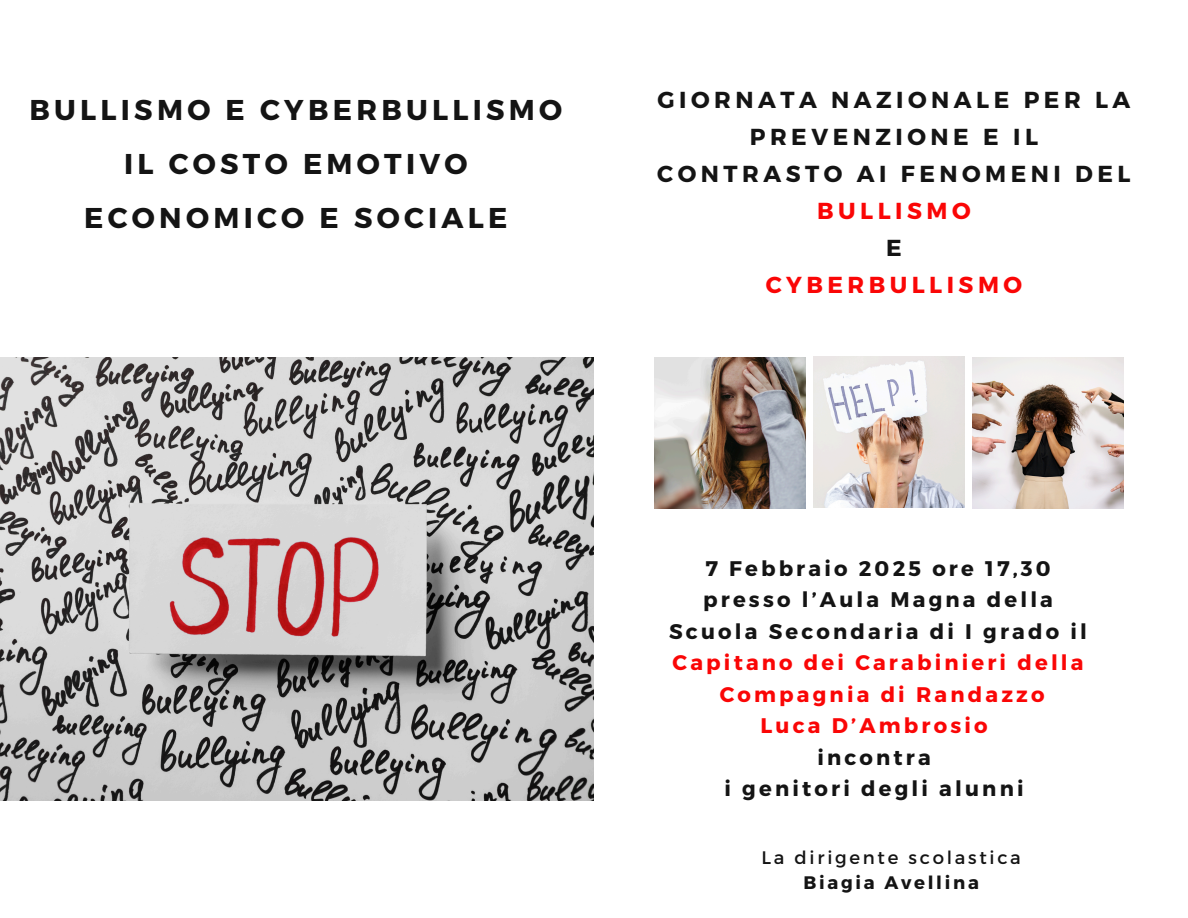
<style>
.page{position:relative;width:1188px;height:918px;background:#fff}
.page>*{position:absolute;margin:0;border:0;box-sizing:border-box;transform-origin:0 0}
.t1{font:700 28.65px/54px "Montserrat";letter-spacing:.15em;color:#141414;text-align:center}
.t2{font:700 23.1px/37.2px "Montserrat";letter-spacing:.195em;color:#141414;text-align:center}
.t3{font:700 21.15px/31.5px "Montserrat";letter-spacing:.15em;color:#141414;text-align:center}
.t4{font:18.15px "Montserrat";letter-spacing:.15em;color:#141414}
.t5{font:700 18.15px "Montserrat";letter-spacing:.15em;color:#141414}
.s1{color:#fa0606}
</style>
<div class="page">
<img style="left:813px;top:357px;width:151px;height:151px">
<img style="left:654px;top:358px;width:151px;height:151px">
<img style="left:973px;top:358px;width:151px;height:151px">
<img style="left:0;top:358px;width:594px;height:443px">
<p class="t1" style="left:30px;top:81px;width:534px">BULLISMO E CYBERBULLISMO<br>IL COSTO EMOTIVO<br>ECONOMICO E SOCIALE</p>
<p class="t2" style="left:657px;top:80px;width:475px">GIORNATA NAZIONALE PER LA<br>PREVENZIONE E IL<br>CONTRASTO AI FENOMENI DEL<br><span class="s1">BULLISMO<br></span>E<br><span class="s1">CYBERBULLISMO</span></p>
<p class="t3" style="left:669px;top:552px;width:419px">7 Febbraio 2025 ore 17,30 presso l’Aula Magna della<br>Scuola Secondaria di I grado il<br><span class="s1">Capitano dei Carabinieri della<br>Compagnia di Randazzo<br>Luca D’Ambrosio<br></span>incontra<br>i genitori degli alunni</p>
<p class="t4" style="left:761px;top:846px;width:261px">La dirigente scolastica</p>
<h3 class="t5" style="left:803px;top:871px;width:177px">Biagia Avellina</h3>
</div>
